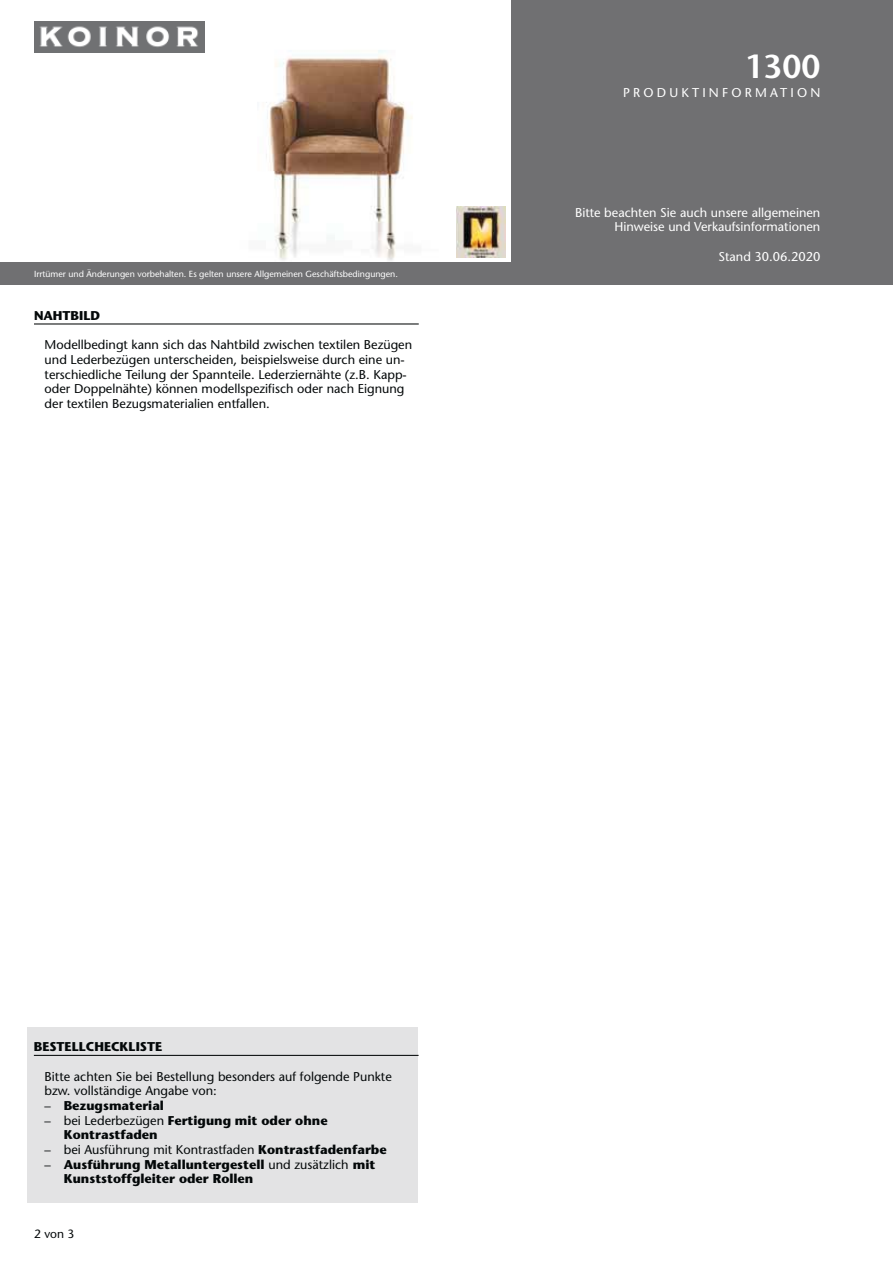
<style>
.page{position:relative;width:893px;height:1263px;background:#fff}
.page>*{position:absolute;margin:0;border:0;box-sizing:border-box;transform-origin:0 0}
.t1{font:600 33px "Stone Sans";color:#fff}
.t2{font:12.75px/14.7px "Stone Sans";color:#040809}
.t3{font:700 12.75px/14.7px "Stone Sans";color:#040809}
.t4{font:12.75px/14.7px "Stone Sans";color:#fff;text-align:right}
.t5{font:12.75px "Stone Sans";letter-spacing:.25em;color:#fff}
.t6{font:12px "Stone Sans";color:#040809}
.t7{font:8.85px "Stone Sans";color:#fff}
.s1{font-weight:400}
.s2{font-weight:700}
</style>
<div class="page">
<div style="left:0;top:0;width:893px;height:285px;background:#707072"></div>
<img style="left:0;top:0;width:510px;height:262px">
<img style="left:457px;top:206px;width:49px;height:51px">
<img style="left:34px;top:21px;width:170px;height:31px">
<div style="left:28px;top:1027px;width:390px;height:176px;background:#e3e3e4"></div>
<hr style="left:34px;top:1055px;width:385px;height:1px;background:#040809">
<hr style="left:34px;top:323px;width:385px;height:2px;background:#040809">
<p class="t7" style="left:34px;top:270px;width:365px">Irrtümer und Änderungen vorbehalten. Es gelten unsere Allgemeinen Geschäftsbedingungen.</p>
<p class="t3" style="left:34px;top:310px;width:68px">NAHTBILD</p>
<p class="t2" style="left:45px;top:339px;width:369px">Modellbedingt kann sich das Nahtbild zwischen textilen Bezügen und Lederbezügen unterscheiden, beispielsweise durch eine un&shy;terschiedliche Teilung der Spannteile. Lederziernähte (z.B. Kapp&shy;oder Doppelnähte) können modellspezifisch oder nach Eignung der textilen Bezugsmaterialien entfallen.</p>
<h1 class="t1" style="left:745px;top:54px;width:77px">1300</h1>
<p class="t5" style="left:623px;top:88px;width:199px">PRODUKTINFORMATION</p>
<p class="t4" style="left:575px;top:206px;width:247px">Bitte beachten Sie auch unsere allgemeinen<br>Hinweise und Verkaufsinformationen</p>
<p class="t4" style="left:718px;top:251px;width:103px">Stand 30.06.2020</p>
<p class="t3" style="left:34px;top:1041px;width:130px">BESTELLCHECKLISTE</p>
<p class="t2" style="left:45px;top:1070px;width:349px">Bitte achten Sie bei Bestellung besonders auf folgende Punkte bzw. vollständige Angabe von:</p>
<p class="t3" style="left:45px;top:1100px;width:121px"><span class="s1">–</span> Bezugsmaterial</p>
<p class="t3" style="left:64px;top:1114px;width:265px;text-indent:-19px"><span class="s1">– bei Lederbezügen</span> Fertigung mit oder ohne<br>Kontrastfaden</p>
<p class="t2" style="left:45px;top:1144px;width:344px">– bei Ausführung mit Kontrastfaden <span class="s2">Kontrastfadenfarbe</span></p>
<p class="t3" style="left:64px;top:1158px;width:313px;text-indent:-19px"><span class="s1">–</span> Ausführung Metalluntergestell <span class="s1">und zusätzlich</span> mit<br>Kunststoffgleiter oder Rollen</p>
<p class="t6" style="left:34px;top:1229px;width:42px">2 von 3</p>
</div>
